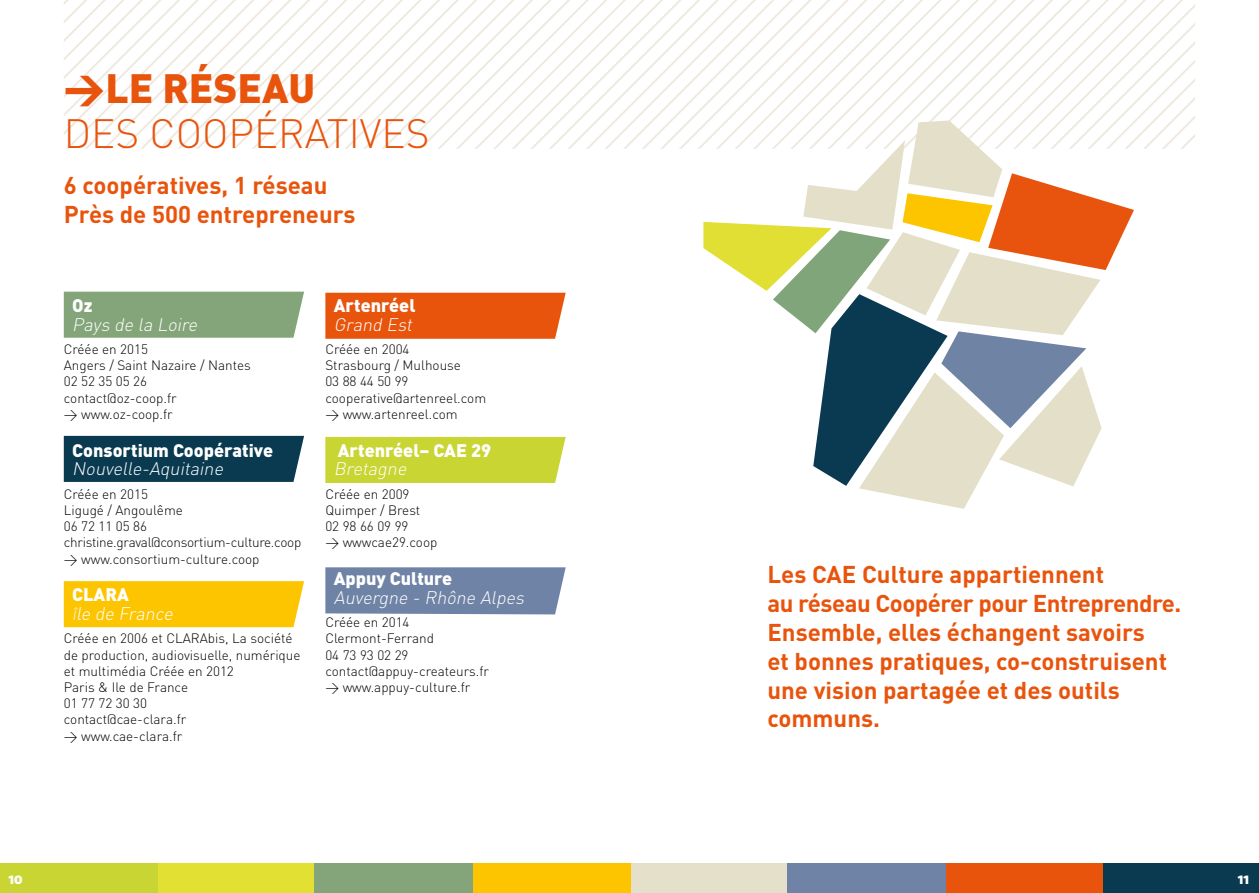
<style>
.page{position:relative;width:1259px;height:893px;background:#fff}
.page>*{position:absolute;margin:0;border:0;box-sizing:border-box;transform-origin:0 0}
.t1{font:300 40.5px "DIN";color:#e9540d}
.t2{font:900 40.5px "DIN";color:#e9540d}
.t3{font:700 24px/28.8px "DIN";color:#e9540d}
.t4{font:italic 300 18px/18.6px "DIN";color:#fff}
.t5{font:900 18px "DIN";color:#fff}
.t6{font:300 13.5px/16.2px "DIN";color:#000}
.t7{font:12px "Verb Ultra";color:#fff}
.s1{font-weight:900;font-style:normal}
.s2{font-size:13.5px}
</style>
<div class="page">
<div style="left:325px;top:567px;width:241px;height:47px;background:#6f83a6"></div>
<div style="left:325px;top:437px;width:241px;height:46px;background:#c9d533"></div>
<div style="left:325px;top:293px;width:241px;height:46px;background:#e9540d"></div>
<div style="left:64px;top:581px;width:240px;height:46px;background:#fdc500"></div>
<div style="left:64px;top:436px;width:240px;height:46px;background:#093a50"></div>
<div style="left:64px;top:292px;width:240px;height:46px;background:#83a579"></div>
<div style="left:1102px;top:864px;width:157px;height:29px;background:#093a50"></div>
<div style="left:629px;top:864px;width:158px;height:29px;background:#e4e0c9"></div>
<div style="left:944px;top:864px;width:158px;height:29px;background:#e9540d"></div>
<div style="left:472px;top:864px;width:158px;height:29px;background:#fdc500"></div>
<div style="left:157px;top:864px;width:158px;height:29px;background:#e2e033"></div>
<div style="left:787px;top:864px;width:158px;height:29px;background:#6f83a6"></div>
<div style="left:314px;top:864px;width:159px;height:29px;background:#83a579"></div>
<div style="left:0;top:864px;width:158px;height:29px;background:#c9d533"></div>
<svg style="left:64px;top:0;width:343px;height:149px"></svg>
<svg style="left:407px;top:0;width:788px;height:149px"></svg>
<svg style="left:703px;top:120px;width:431px;height:389px"></svg>
<h1 class="t2" style="left:64px;top:61px;width:253px">&gt;LE RÉSEAU</h1>
<h1 class="t1" style="left:64px;top:108px;width:367px">DES COOPÉRATIVES</h1>
<h2 class="t3" style="left:64px;top:170px;width:293px">6 coopératives, 1 réseau<br>Près de 500 entrepreneurs</h2>
<h3 class="t5" style="left:72px;top:293px;width:22px">Oz</h3>
<h3 class="t4" style="left:72px;top:315px;width:130px">Pays de la Loire</h3>
<p class="t6" style="left:64px;top:341px;width:188px">Créée en 2015<br>Angers / Saint Nazaire / Nantes<br>02 52 35 05 26 contact@oz-coop.fr<br>&gt; www.oz-coop.fr</p>
<h3 class="t5" style="left:72px;top:438px;width:202px">Consortium Coopérative</h3>
<h3 class="t4" style="left:72px;top:459px;width:156px">Nouvelle-Aquitaine</h3>
<p class="t6" style="left:64px;top:486px;width:239px">Créée en 2015<br>Ligugé / Angoulême<br>06 72 11 05 86 christine.graval@consortium-culture.coop &gt; www.consortium-culture.coop</p>
<h3 class="t4" style="left:72px;top:585px;width:106px"><span class="s1">CLARA<br></span><span class="s2">Î</span>le de France</h3>
<p class="t6" style="left:64px;top:630px;width:238px">Créée en 2006 et CLARAbis, La société de production, audiovisuelle, numérique et multimédia Créée en 2012<br>Paris &amp; Ile de France<br>01 77 72 30 30<br>contact@cae-clara.fr<br>&gt; www.cae-clara.fr</p>
<h3 class="t5" style="left:334px;top:293px;width:83px">Artenréel</h3>
<h3 class="t4" style="left:334px;top:315px;width:83px">Grand Est</h3>
<p class="t6" style="left:325px;top:341px;width:162px">Créée en 2004<br>Strasbourg / Mulhouse<br>03 88 44 50 99 cooperative@artenreel.com &gt; www.artenreel.com</p>
<h3 class="t5" style="left:338px;top:438px;width:155px">Artenréel– CAE 29</h3>
<h3 class="t4" style="left:334px;top:459px;width:78px">Bretagne</h3>
<p class="t6" style="left:325px;top:486px;width:114px">Créée en 2009<br>Quimper / Brest<br>02 98 66 09 99<br>&gt; wwwcae29.coop</p>
<h3 class="t5" style="left:334px;top:567px;width:120px">Appuy Culture</h3>
<h3 class="t4" style="left:334px;top:588px;width:195px">Auvergne - Rhône Alpes</h3>
<p class="t6" style="left:325px;top:614px;width:165px">Créée en 2014<br>Clermont-Ferrand<br>04 73 93 02 29 contact@appuy-createurs.fr &gt; www.appuy-culture.fr</p>
<h2 class="t3" style="left:767px;top:559px;width:415px">Les CAE Culture appartiennent<br>au réseau Coopérer pour Entreprendre.<br>Ensemble, elles échangent savoirs<br>et bonnes pratiques, co-construisent une vision partagée et des outils communs.</h2>
<p class="t7" style="left:9px;top:872px;width:15px">10</p>
<p class="t7" style="left:1237px;top:872px;width:13px">11</p>
</div>
